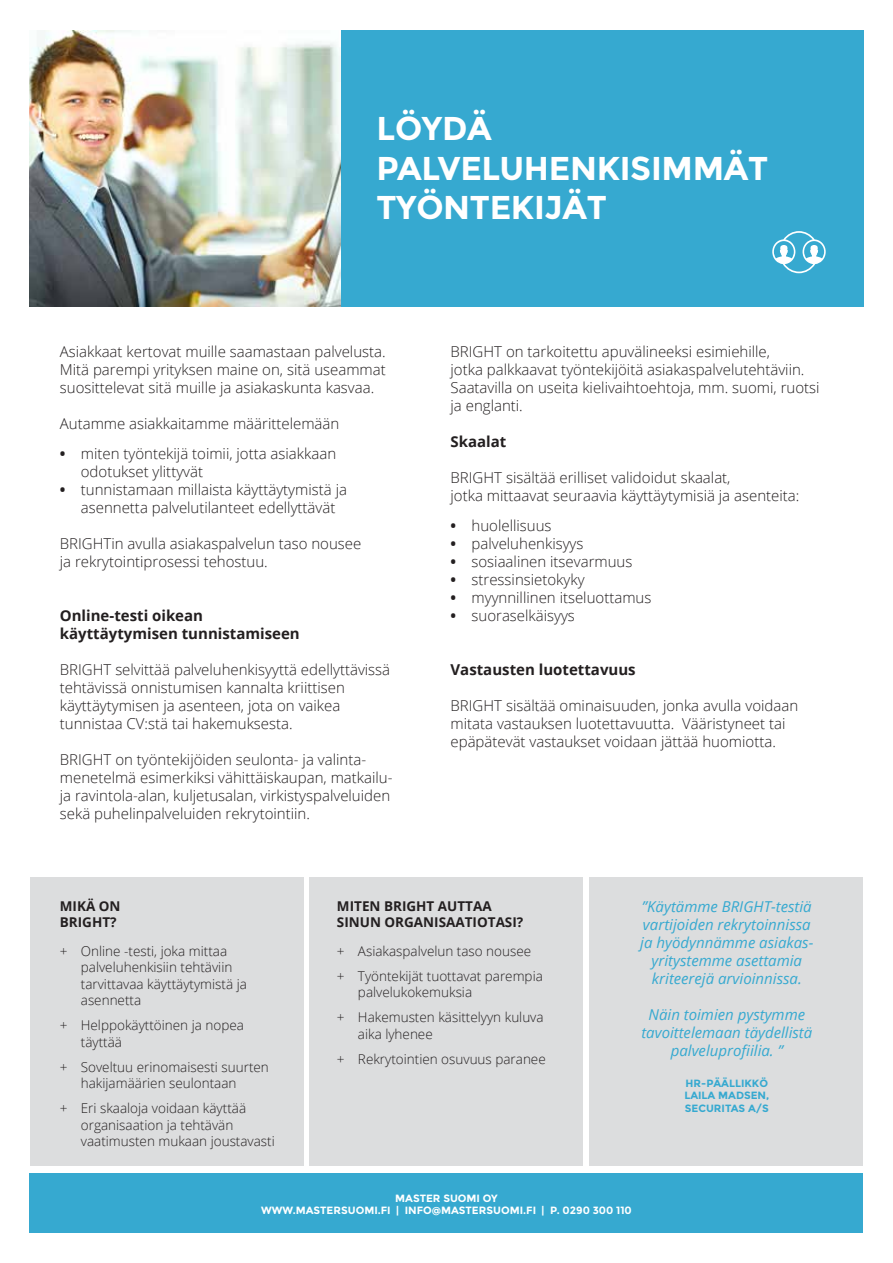
<style>
.page{position:relative;width:893px;height:1263px;background:#fff}
.page>*{position:absolute;margin:0;border:0;box-sizing:border-box;transform-origin:0 0}
.t1{font:700 33px/39.6px "Montserrat";letter-spacing:-.01em;color:#fff}
.t2{font:300 15px/18px "Open Sans";color:#231f20}
.t3{font:italic 15px/18px "Open Sans";color:#36a9d0;text-align:center}
.t4{font:700 15px/18px "Open Sans";color:#231f20}
.t5{font:300 13.5px/16.5px "Open Sans";color:#231f20}
.t6{font:700 13.5px/16.2px "Open Sans";color:#231f20}
.t7{font:700 10.5px/12.6px "Montserrat";color:#fff;text-align:center}
.t8{font:700 10.5px/12.6px "Montserrat";color:#36a9d0;text-align:justify}
.s1{font-weight:700}
</style>
<div class="page">
<div style="left:30px;top:1173px;width:833px;height:60px;background:#36a9d0"></div>
<div style="left:306px;top:30px;width:557px;height:276px;background:#36a9d0"></div>
<svg style="left:772px;top:231px;width:54px;height:42px"></svg>
<img style="left:30px;top:30px;width:310px;height:276px">
<div style="left:30px;top:877px;width:274px;height:288px;background:#dcddde"></div>
<div style="left:310px;top:877px;width:273px;height:288px;background:#dcddde"></div>
<div style="left:589px;top:877px;width:274px;height:288px;background:#dcddde"></div>
<h1 class="t1" style="left:377px;top:109px;width:393px">LÖYDÄ<br>PALVELUHENKISIMMÄT<br>TYÖNTEKIJÄT</h1>
<p class="t2" style="left:60px;top:342px;width:327px;text-align:justify">Asiakkaat kertovat muille saamastaan palvelusta.<br>Mitä parempi yrityksen maine on, sitä useammat suosittelevat sitä muille ja asiakaskunta kasvaa.</p>
<p class="t2" style="left:60px;top:414px;width:281px">Autamme asiakkaitamme määrittelemään</p>
<p class="t2" style="left:81px;top:444px;width:257px;text-indent:-21px"><span class="s1">•</span> miten työntekijä toimii, jotta asiakkaan odotukset ylittyvät</p>
<p class="t2" style="left:81px;top:480px;width:268px;text-indent:-21px"><span class="s1">•</span> tunnistamaan millaista käyttäytymistä ja asennetta palvelutilanteet edellyttävät</p>
<p class="t2" style="left:60px;top:534px;width:303px">BRIGHTin avulla asiakaspalvelun taso nousee ja rekrytointiprosessi tehostuu.</p>
<p class="t4" style="left:60px;top:606px;width:241px">Online-testi oikean käyttäytymisen tunnistamiseen</p>
<p class="t2" style="left:60px;top:660px;width:332px">BRIGHT selvittää palveluhenkisyyttä edellyttävissä tehtävissä onnistumisen kannalta kriittisen käyttäytymisen ja asenteen, jota on vaikea tunnistaa CV:stä tai hakemuksesta.</p>
<p class="t2" style="left:60px;top:750px;width:334px">BRIGHT on työntekijöiden seulonta- ja valinta&shy;menetelmä esimerkiksi vähittäiskaupan, matkailu&shy;ja ravintola-alan, kuljetusalan, virkistyspalveluiden sekä puhelinpalveluiden rekrytointiin.</p>
<p class="t2" style="left:451px;top:342px;width:370px">BRIGHT on tarkoitettu apuvälineeksi esimiehille,<br>jotka palkkaavat työntekijöitä asiakaspalvelutehtäviin.<br>Saatavilla on useita kielivaihtoehtoja, mm. suomi, ruotsi ja englanti.</p>
<p class="t4" style="left:451px;top:432px;width:57px">Skaalat</p>
<p class="t2" style="left:451px;top:468px;width:350px">BRIGHT sisältää erilliset validoidut skaalat,<br>jotka mittaavat seuraavia käyttäytymisiä ja asenteita:</p>
<p class="t2" style="left:451px;top:516px;width:102px"><span class="s1">•</span> huolellisuus</p>
<p class="t2" style="left:451px;top:534px;width:134px"><span class="s1">•</span> palveluhenkisyys</p>
<p class="t2" style="left:451px;top:552px;width:183px"><span class="s1">•</span> sosiaalinen itsevarmuus</p>
<p class="t2" style="left:451px;top:570px;width:136px"><span class="s1">•</span> stressinsietokyky</p>
<p class="t2" style="left:451px;top:588px;width:202px"><span class="s1">•</span> myynnillinen itseluottamus</p>
<p class="t2" style="left:451px;top:606px;width:126px"><span class="s1">•</span> suoraselkäisyys</p>
<p class="t4" style="left:451px;top:660px;width:187px">Vastausten luotettavuus</p>
<p class="t2" style="left:451px;top:696px;width:349px">BRIGHT sisältää ominaisuuden, jonka avulla voidaan mitata vastauksen luotettavuutta. Vääristyneet tai epäpätevät vastaukset voidaan jättää huomiotta.</p>
<p class="t6" style="left:60px;top:898px;width:62px">MIKÄ ON<br>BRIGHT?</p>
<p class="t5" style="left:81px;top:942px;width:168px;text-indent:-21px">+ Online -testi, joka mittaa palveluhenkisiin tehtäviin tarvittavaa käyttäytymistä ja asennetta</p>
<p class="t5" style="left:81px;top:1016px;width:165px;text-indent:-21px">+ Helppokäyttöinen ja nopea täyttää</p>
<p class="t5" style="left:81px;top:1058px;width:190px;text-indent:-21px">+ Soveltuu erinomaisesti suurten hakijamäärien seulontaan</p>
<p class="t5" style="left:81px;top:1099px;width:195px;text-indent:-21px">+ Eri skaaloja voidaan käyttää organisaation ja tehtävän vaatimusten mukaan joustavasti</p>
<p class="t6" style="left:337px;top:898px;width:188px">MITEN BRIGHT AUTTAA<br>SINUN ORGANISAATIOTASI?</p>
<p class="t5" style="left:337px;top:938px;width:207px;line-height:25px">+ Asiakaspalvelun taso nousee<br>+ Työntekijät tuottavat parempia</p>
<p class="t5" style="left:337px;top:979px;width:208px;line-height:25px;text-indent:21px">palvelukokemuksia<br>+ Hakemusten käsittelyyn kuluva</p>
<p class="t5" style="left:337px;top:1021px;width:210px;line-height:25px;text-indent:21px">aika lyhenee<br>+ Rekrytointien osuvuus paranee</p>
<p class="t3" style="left:640px;top:897px;width:175px">”Käytämme BRIGHT-testiä vartijoiden rekrytoinnissa ja hyödynnämme asiakas&shy;yritystemme asettamia kriteerejä arvioinnissa.</p>
<p class="t3" style="left:641px;top:1005px;width:172px">Näin toimien pystymme tavoittelemaan täydellistä palveluprofiilia. ”</p>
<p class="t8" style="left:684px;top:1077px;width:86px">HR-PÄÄLLIKKÖ LAILA MADSEN, SECURITAS A/S</p>
<p class="t7" style="left:261px;top:1192px;width:372px">MASTER SUOMI OY<br>WWW.MASTERSUOMI.FI | INFO@MASTERSUOMI.FI | P. 0290 300 110</p>
</div>
